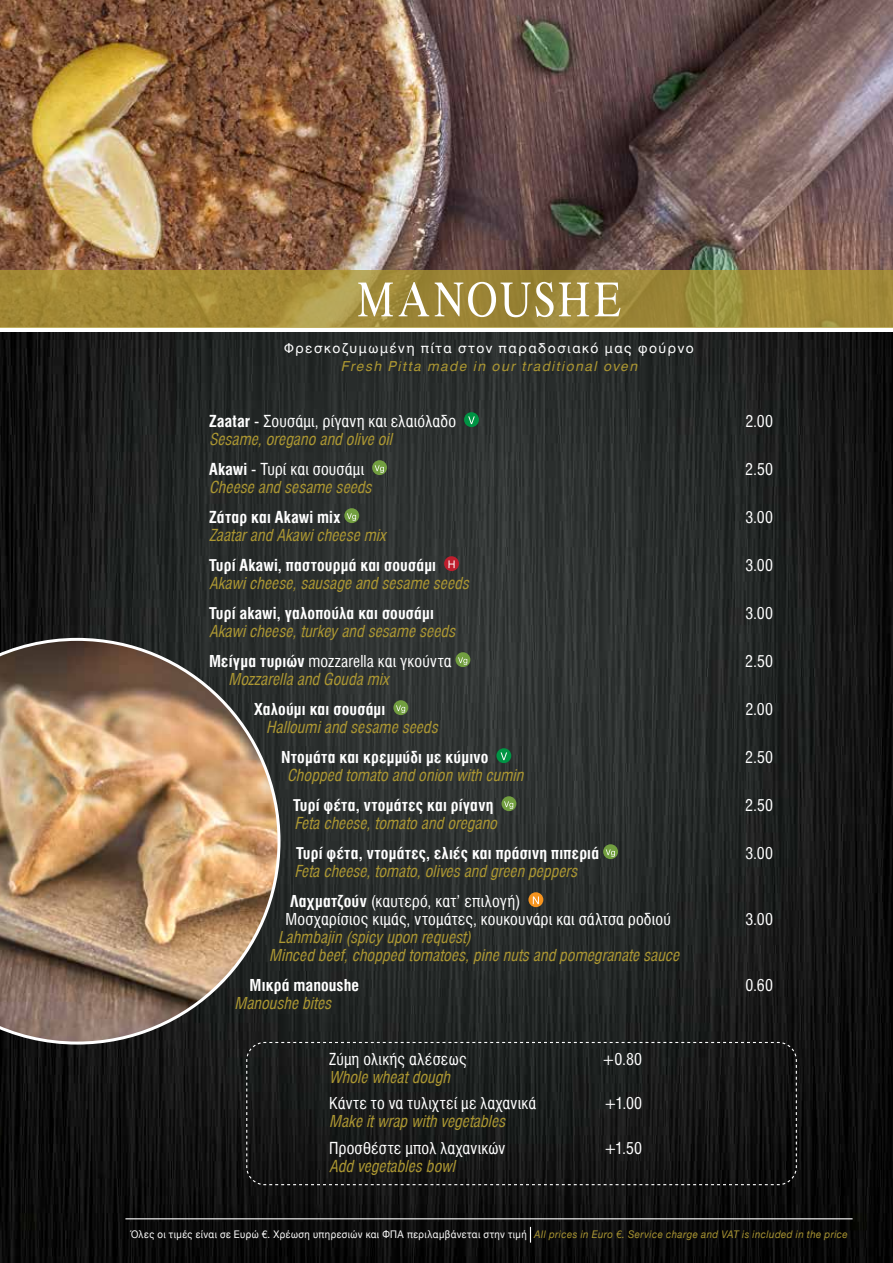
<style>
.page{position:relative;width:893px;height:1263px;background:#fff}
.page>*{position:absolute;margin:0;border:0;box-sizing:border-box;transform-origin:0 0}
.t1{font:51px "Mg Times Cond";letter-spacing:.05em;color:#fff}
.t2{font:italic 16.5px/30px "Mg Helvetica Cond";letter-spacing:.005em;color:#ac9732}
.t3{font:16.5px "Mg Helvetica Cond";letter-spacing:.01em;color:#fff}
.t4{font:700 16.5px "Mg Helvetica Cond";letter-spacing:.01em;color:#fff}
.t5{font:13.5px "Mg Helvetica";letter-spacing:.12em;color:#fff}
.t6{font:italic 13.5px "Mg Helvetica";letter-spacing:.11em;color:#ac9732}
.t7{font:10.5px "Helvetica Neue";letter-spacing:.045em;color:#fff;scale:.92 1}
.s1{font-weight:700}
.s2{font-weight:700;font-style:normal;color:#fff}
.s3{font-style:normal;color:#fff}
.s4{font-style:italic;color:#ac9732}
</style>
<div class="page">
<img style="left:0;top:332px;width:893px;height:931px">
<svg style="left:530px;top:1227px;width:1px;height:15px"></svg>
<hr style="left:125px;top:1218px;width:728px;height:1px;background:#fff">
<img style="left:0;top:0;width:893px;height:270px">
<div style="left:464px;top:412px;width:15px;height:15px;background:#009444;border-radius:50%"></div>
<svg style="left:468px;top:416px;width:7px;height:8px"></svg>
<div style="left:372px;top:460px;width:15px;height:15px;background:#729f40;border-radius:50%"></div>
<svg style="left:375px;top:465px;width:9px;height:8px"></svg>
<svg style="left:344px;top:508px;width:15px;height:15px"></svg>
<svg style="left:347px;top:513px;width:9px;height:8px"></svg>
<div style="left:444px;top:556px;width:15px;height:15px;background:#be1e2d;border-radius:50%"></div>
<svg style="left:448px;top:560px;width:7px;height:8px"></svg>
<svg style="left:455px;top:652px;width:15px;height:15px"></svg>
<svg style="left:458px;top:657px;width:9px;height:8px"></svg>
<svg style="left:393px;top:700px;width:15px;height:15px"></svg>
<svg style="left:396px;top:705px;width:9px;height:8px"></svg>
<div style="left:496px;top:748px;width:15px;height:15px;background:#009444;border-radius:50%"></div>
<svg style="left:501px;top:752px;width:6px;height:8px"></svg>
<svg style="left:501px;top:796px;width:15px;height:15px"></svg>
<svg style="left:504px;top:801px;width:9px;height:8px"></svg>
<div style="left:603px;top:844px;width:15px;height:15px;background:#729f40;border-radius:50%"></div>
<svg style="left:606px;top:849px;width:9px;height:8px"></svg>
<svg style="left:528px;top:892px;width:15px;height:15px"></svg>
<svg style="left:533px;top:896px;width:6px;height:8px"></svg>
<img style="left:0;top:636px;width:282px;height:410px">
<svg style="left:0;top:270px;width:893px;height:57px;background:#a18a39"></svg>
<svg style="left:246px;top:1041px;width:551px;height:145px;background:#1d1e1e"></svg>
<h1 class="t1" style="left:357px;top:271px;width:266px">MANOUSHE</h1>
<p class="t5" style="left:284px;top:340px;width:411px">Φρεσκοζυμωμένη πίτα στον παραδοσιακό μας φούρνο</p>
<p class="t6" style="left:341px;top:358px;width:298px">Fresh Pitta made in our traditional oven</p>
<p class="t3" style="left:209px;top:412px;width:249px"><span class="s1">Ζaatar</span> - Σουσάμι, ρίγανη και ελαιόλαδο</p>
<p class="t3" style="left:745px;top:412px;width:29px">2.00</p>
<p class="t2" style="left:209px;top:424px;width:185px">Sesame, oregano and olive oil<br><span class="s2">Akawi</span> <span class="s3">- Tυρί και σουσάμι</span></p>
<p class="t3" style="left:745px;top:460px;width:29px">2.50</p>
<p class="t2" style="left:209px;top:472px;width:164px">Cheese and sesame seeds</p>
<p class="t4" style="left:209px;top:508px;width:133px">Ζάταρ και Akawi mix</p>
<p class="t3" style="left:745px;top:508px;width:29px">3.00</p>
<p class="t2" style="left:209px;top:520px;width:178px">Zaatar and Akawi cheese mix</p>
<p class="t4" style="left:209px;top:556px;width:229px">Tυρί Akawi, παστουρμά και σουσάμι</p>
<p class="t3" style="left:745px;top:556px;width:29px">3.00</p>
<p class="t2" style="left:209px;top:568px;width:261px">Akawi cheese, sausage and sesame seeds</p>
<p class="t4" style="left:209px;top:604px;width:226px">Tυρί akawi, γαλοπούλα και σουσάμι</p>
<p class="t3" style="left:745px;top:604px;width:29px">3.00</p>
<p class="t2" style="left:209px;top:616px;width:248px">Akawi cheese, turkey and sesame seeds<br><span class="s2">Μείγμα τυριών</span> <span class="s3">mozzarella και γκούντα</span></p>
<p class="t3" style="left:745px;top:652px;width:29px">2.50</p>
<p class="t2" style="left:228px;top:664px;width:162px">Mozzarella and Gouda mix</p>
<p class="t4" style="left:254px;top:700px;width:133px">Χαλούμι και σουσάμι</p>
<p class="t3" style="left:745px;top:700px;width:29px">2.00</p>
<p class="t2" style="left:266px;top:712px;width:173px">Halloumi and sesame seeds</p>
<p class="t4" style="left:281px;top:748px;width:209px">Ντομάτα και κρεμμύδι με κύμινο</p>
<p class="t3" style="left:745px;top:748px;width:29px">2.50</p>
<p class="t2" style="left:287px;top:760px;width:238px">Chopped tomato and onion with cumin</p>
<p class="t4" style="left:293px;top:796px;width:202px">Τυρί φέτα, ντομάτες και ρίγανη</p>
<p class="t3" style="left:745px;top:796px;width:29px">2.50</p>
<p class="t2" style="left:294px;top:808px;width:204px">Feta cheese, tomato and oregano</p>
<p class="t4" style="left:296px;top:844px;width:305px">Τυρί φέτα, ντομάτες, ελιές και πράσινη πιπεριά</p>
<p class="t3" style="left:745px;top:844px;width:29px">3.00</p>
<p class="t2" style="left:290px;top:856px;width:289px">Feta cheese, tomato, olives and green peppers<br><span class="s2">Λαχματζούν</span> <span class="s3">(καυτερό, κατ’ επιλογή)</span></p>
<p class="t3" style="left:285px;top:910px;width:387px">Μοσχαρίσιος κιμάς, ντομάτες, κουκουνάρι και σάλτσα ροδιού</p>
<p class="t3" style="left:745px;top:910px;width:29px">3.00</p>
<p class="t2" style="left:269px;top:928px;width:412px;line-height:18px;text-indent:9px">Lahmbajin (spicy upon request)<br>Minced beef, chopped tomatoes, pine nuts and pomegranate sauce</p>
<p class="t4" style="left:249px;top:976px;width:111px">Μικρά manoushe</p>
<p class="t3" style="left:745px;top:976px;width:29px">0.60</p>
<p class="t2" style="left:234px;top:988px;width:98px">Manoushe bites</p>
<p class="t3" style="left:329px;top:1049px;width:139px">Ζύμη ολικής αλέσεως</p>
<p class="t3" style="left:602px;top:1049px;width:42px">+0.80</p>
<p class="t2" style="left:329px;top:1062px;width:122px">Whole wheat dough</p>
<p class="t3" style="left:329px;top:1094px;width:209px">Κάντε το να τυλιχτεί με λαχανικά</p>
<p class="t3" style="left:604px;top:1094px;width:40px">+1.00</p>
<p class="t2" style="left:329px;top:1106px;width:178px">Make it wrap with vegetables</p>
<p class="t3" style="left:329px;top:1138px;width:178px">Προσθέστε μπολ λαχανικών</p>
<p class="t3" style="left:604px;top:1138px;width:40px">+1.50</p>
<p class="t2" style="left:329px;top:1151px;width:127px">Add vegetables bowl</p>
<p class="t7" style="left:130px;top:1227px;width:781px">Όλες οι τιμές είναι σε Ευρώ €. Χρέωση υπηρεσιών και ΦΠΑ περιλαμβάνεται στην τιμή <span class="s4">All prices in Euro €. Service charge and VAT is included in the price</span></p>
</div>
